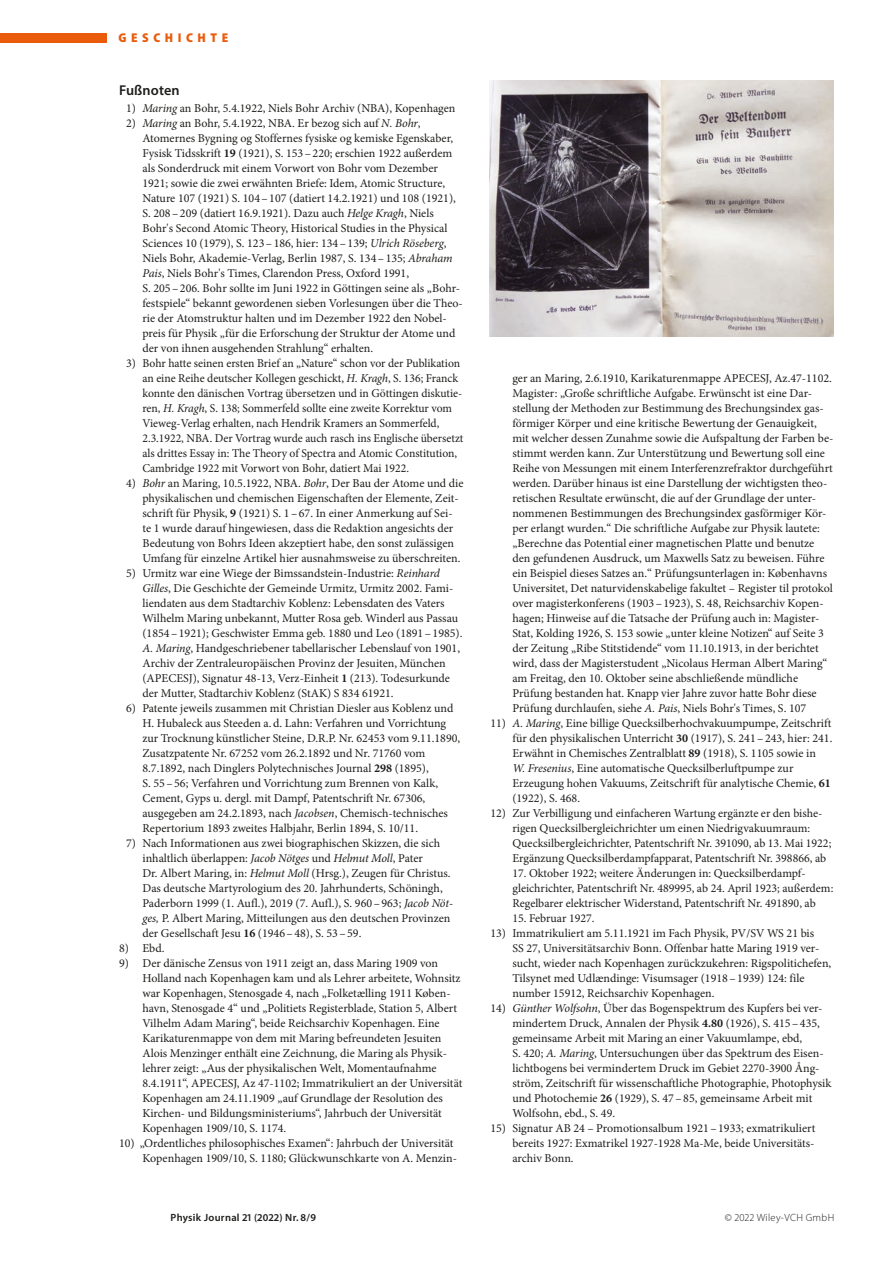
<style>
.page{position:relative;width:893px;height:1263px;background:#fff}
.page>*{position:absolute;margin:0;border:0;box-sizing:border-box;transform-origin:0 0}
.Ü3{font:600 14.25px "Myriad Pro";letter-spacing:.01em;color:#1d1d1b}
.Rubriktitel{font:900 semi-condensed 12.75px "Myriad Pro";letter-spacing:.36em;color:#ea5b0c}
.Literatur{font:12px/15px "Minion Pro";color:#1d1d1b}
.Fusszeile_PJ{font:600 10.5px "Myriad Pro";letter-spacing:.03em;color:#1d1d1b}
.Fusszeile_Verlag{font:300 10.5px "Myriad Pro";letter-spacing:.03em;color:#1d1d1b}
.s1{font-style:italic}
.s2{font-weight:700}
</style>
<div class="page">
<div style="left:0;top:33px;width:106px;height:9px;background:#ea5b0c"></div>
<img style="left:489px;top:81px;width:344px;height:255px">
<p class="Rubriktitel" style="left:118px;top:30px;width:111px">GESCHICHTE</p>
<p class="Ü3" style="left:119px;top:82px;width:62px">Fußnoten</p>
<p class="Literatur" style="left:126px;top:101px;width:331px">1) <span class="s1">Maring</span> an Bohr, 5.4.1922, Niels Bohr Archiv (NBA), Kopenhagen</p>
<p class="Literatur" style="left:142px;top:116px;width:322px;text-indent:-16px">2) <span class="s1">Maring</span> an Bohr, 5.4.1922, NBA. Er bezog sich auf <span class="s1">N. Bohr</span>, Atomernes Bygning og Stoffernes fysiske og kemiske Egenskaber, Fysisk Tidsskrift <span class="s2">19</span> (1921), S. 153–220; erschien 1922 außerdem als Sonderdruck mit einem Vorwort von Bohr vom Dezember 1921; sowie die zwei erwähnten Briefe: Idem, Atomic Structure, Nature 107 (1921) S. 104–107 (datiert 14.2.1921) und 108 (1921), S. 208–209 (datiert 16.9.1921). Dazu auch <span class="s1">Helge Kragh</span>, Niels Bohr's Second Atomic Theory, Historical Studies in the Physical Sciences 10 (1979), S. 123–186, hier: 134–139; <span class="s1">Ulrich Röseberg</span>, Niels Bohr, Akademie-Verlag, Berlin 1987, S. 134–135; <span class="s1">Abraham Pais</span>, Niels Bohr's Times, Clarendon Press, Oxford 1991,<br>S. 205–206. Bohr sollte im Juni 1922 in Göttingen seine als „Bohr&shy;festspiele“ bekannt gewordenen sieben Vorlesungen über die Theo&shy;rie der Atomstruktur halten und im Dezember 1922 den Nobel&shy;preis für Physik „für die Erforschung der Struktur der Atome und der von ihnen ausgehenden Strahlung“ erhalten.</p>
<p class="Literatur" style="left:142px;top:356px;width:322px;text-indent:-16px">3) Bohr hatte seinen ersten Brief an „Nature“ schon vor der Publikation an eine Reihe deutscher Kollegen geschickt, <span class="s1">H. Kragh</span>, S. 136; Franck konnte den dänischen Vortrag übersetzen und in Göttingen diskutie&shy;ren, <span class="s1">H. Kragh</span>, S. 138; Sommerfeld sollte eine zweite Korrektur vom Vieweg-Verlag erhalten, nach Hendrik Kramers an Sommerfeld, 2.3.1922, NBA. Der Vortrag wurde auch rasch ins Englische übersetzt als drittes Essay in: The Theory of Spectra and Atomic Constitution, Cambridge 1922 mit Vorwort von Bohr, datiert Mai 1922.</p>
<p class="Literatur" style="left:142px;top:476px;width:323px;text-indent:-16px">4) <span class="s1">Bohr</span> an Maring, 10.5.1922, NBA. <span class="s1">Bohr</span>, Der Bau der Atome und die physikalischen und chemischen Eigenschaften der Elemente, Zeit&shy;schrift für Physik, <span class="s2">9</span> (1921) S. 1–67. In einer Anmerkung auf Sei&shy;te 1 wurde darauf hingewiesen, dass die Redaktion angesichts der Bedeutung von Bohrs Ideen akzeptiert habe, den sonst zulässigen Umfang für einzelne Artikel hier ausnahmsweise zu überschreiten.</p>
<p class="Literatur" style="left:142px;top:566px;width:322px;text-indent:-16px">5) Urmitz war eine Wiege der Bimssandstein-Industrie: <span class="s1">Reinhard Gilles</span>, Die Geschichte der Gemeinde Urmitz, Urmitz 2002. Fami&shy;liendaten aus dem Stadtarchiv Koblenz: Lebensdaten des Vaters Wilhelm Maring unbekannt, Mutter Rosa geb. Winderl aus Passau (1854–1921); Geschwister Emma geb. 1880 und Leo (1891–1985).<br><span class="s1">A. Maring</span>, Handgeschriebener tabellarischer Lebenslauf von 1901, Archiv der Zentraleuropäischen Provinz der Jesuiten, München (APECESJ), Signatur 48-13, Verz-Einheit <span class="s2">1</span> (213). Todesurkunde der Mutter, Stadtarchiv Koblenz (StAK) S 834 61921.</p>
<p class="Literatur" style="left:142px;top:701px;width:319px;text-indent:-16px">6) Patente jeweils zusammen mit Christian Diesler aus Koblenz und H. Hubaleck aus Steeden a.d. Lahn: Verfahren und Vorrichtung zur Trocknung künstlicher Steine, D.R.P. Nr. 62453 vom 9.11.1890, Zusatzpatente Nr. 67252 vom 26.2.1892 und Nr. 71760 vom 8.7.1892, nach Dinglers Polytechnisches Journal <span class="s2">298</span> (1895),<br>S. 55–56; Verfahren und Vorrichtung zum Brennen von Kalk, Cement, Gyps u. dergl. mit Dampf, Patentschrift Nr. 67306, ausgegeben am 24.2.1893, nach <span class="s1">Jacobsen</span>, Chemisch-technisches Repertorium 1893 zweites Halbjahr, Berlin 1894, S. 10/11.</p>
<p class="Literatur" style="left:142px;top:836px;width:312px;text-indent:-16px">7) Nach Informationen aus zwei biographischen Skizzen, die sich inhaltlich überlappen: <span class="s1">Jacob Nötges</span> und <span class="s1">Helmut Moll</span>, Pater<br>Dr. Albert Maring, in: <span class="s1">Helmut Moll</span> (Hrsg.), Zeugen für Christus.<br>Das deutsche Martyrologium des 20. Jahrhunderts, Schöningh, Paderborn 1999 (1. Aufl.), 2019 (7. Aufl.), S. 960–963; <span class="s1">Jacob Nöt&shy;ges,</span> P. Albert Maring, Mitteilungen aus den deutschen Provinzen der Gesellschaft Jesu <span class="s2">16</span> (1946–48), S. 53–59.</p>
<p class="Literatur" style="left:119px;top:941px;width:47px">8) Ebd.</p>
<p class="Literatur" style="left:142px;top:956px;width:321px;text-indent:-23px">9) Der dänische Zensus von 1911 zeigt an, dass Maring 1909 von Holland nach Kopenhagen kam und als Lehrer arbeitete, Wohnsitz war Kopenhagen, Stenosgade 4, nach „Folketælling 1911 Køben&shy;havn, Stenosgade 4“ und „Politiets Registerblade, Station 5, Albert Vilhelm Adam Maring“, beide Reichsarchiv Kopenhagen. Eine Karikaturenmappe von dem mit Maring befreundeten Jesuiten Alois Menzinger enthält eine Zeichnung, die Maring als Physik&shy;lehrer zeigt: „Aus der physikalischen Welt, Momentaufnahme 8.4.1911“, APECESJ, Az 47-1102; Immatrikuliert an der Universität Kopenhagen am 24.11.1909 „auf Grundlage der Resolution des Kirchen- und Bildungsministeriums“, Jahrbuch der Universität Kopenhagen 1909/10, S. 1174.</p>
<p class="Literatur" style="left:119px;top:1136px;width:339px;text-align:right">10) „Ordentliches philosophisches Examen“: Jahrbuch der Universität<br>Kopenhagen 1909/10, S. 1180; Glückwunschkarte von A. Menzin-</p>
<p class="Literatur" style="left:512px;top:371px;width:322px">ger an Maring, 2.6.1910, Karikaturenmappe APECESJ, Az.47-1102.<br>Magister: „Große schriftliche Aufgabe. Erwünscht ist eine Dar&shy;stellung der Methoden zur Bestimmung des Brechungsindex gas&shy;förmiger Körper und eine kritische Bewertung der Genauigkeit, mit welcher dessen Zunahme sowie die Aufspaltung der Farben be&shy;stimmt werden kann. Zur Unterstützung und Bewertung soll eine Reihe von Messungen mit einem Interferenzrefraktor durchgeführt werden. Darüber hinaus ist eine Darstellung der wichtigsten theo&shy;retischen Resultate erwünscht, die auf der Grundlage der unter&shy;nommenen Bestimmungen des Brechungsindex gasförmiger Kör&shy;per erlangt wurden.“ Die schriftliche Aufgabe zur Physik lautete: „Berechne das Potential einer magnetischen Platte und benutze den gefundenen Ausdruck, um Maxwells Satz zu beweisen. Führe ein Beispiel dieses Satzes an.“ Prüfungsunterlagen in: Københavns Universitet, Det naturvidenskabelige fakultet – Register til protokol over magisterkonferens (1903–1923), S. 48, Reichsarchiv Kopen&shy;hagen; Hinweise auf die Tatsache der Prüfung auch in: Magister-Stat, Kolding 1926, S. 153 sowie „unter kleine Notizen“ auf Seite 3 der Zeitung „Ribe Stitstidende“ vom 11.10.1913, in der berichtet wird, dass der Magisterstudent „Nicolaus Herman Albert Maring“ am Freitag, den 10. Oktober seine abschließende mündliche Prüfung bestanden hat. Knapp vier Jahre zuvor hatte Bohr diese Prüfung durchlaufen, siehe <span class="s1">A. Pais</span>, Niels Bohr's Times, S. 107</p>
<p class="Literatur" style="left:512px;top:716px;width:321px;text-indent:-22px">11) <span class="s1">A. Maring</span>, Eine billige Quecksilberhochvakuumpumpe, Zeitschrift für den physikalischen Unterricht <span class="s2">30</span> (1917), S. 241–243, hier: 241.<br>Erwähnt in Chemisches Zentralblatt <span class="s2">89</span> (1918), S. 1105 sowie in<br><span class="s1">W. Fresenius</span>, Eine automatische Quecksilberluftpumpe zur Erzeugung hohen Vakuums, Zeitschrift für analytische Chemie, <span class="s2">61 </span>(1922), S. 468.</p>
<p class="Literatur" style="left:512px;top:806px;width:320px;text-indent:-22px">12) Zur Verbilligung und einfacheren Wartung ergänzte er den bishe&shy;rigen Quecksilbergleichrichter um einen Niedrigvakuumraum:<br>Quecksilbergleichrichter, Patentschrift Nr. 391090, ab 13. Mai 1922; Ergänzung Quecksilberdampfapparat, Patentschrift Nr. 398866, ab</p>
<p class="Literatur" style="left:512px;top:866px;width:322px">17. Oktober 1922; weitere Änderungen in: Quecksilberdampf&shy;gleichrichter, Patentschrift Nr. 489995, ab 24. April 1923; außerdem:<br>Regelbarer elektrischer Widerstand, Patentschrift Nr. 491890, ab</p>
<p class="Literatur" style="left:512px;top:911px;width:84px">15. Februar 1927.</p>
<p class="Literatur" style="left:512px;top:926px;width:320px;text-indent:-22px">13) Immatrikuliert am 5.11.1921 im Fach Physik, PV/SV WS 21 bis<br>SS 27, Universitätsarchiv Bonn. Offenbar hatte Maring 1919 ver&shy;sucht, wieder nach Kopenhagen zurückzukehren: Rigspolitichefen, Tilsynet med Udlændinge: Visumsager (1918–1939) 124: file number 15912, Reichsarchiv Kopenhagen.</p>
<p class="Literatur" style="left:512px;top:1001px;width:321px;text-indent:-22px">14) <span class="s1">Günther Wolfsohn</span>, Über das Bogenspektrum des Kupfers bei ver&shy;mindertem Druck, Annalen der Physik <span class="s2">4.80</span> (1926), S. 415–435, gemeinsame Arbeit mit Maring an einer Vakuumlampe, ebd,<br>S. 420; <span class="s1">A. Maring</span>, Untersuchungen über das Spektrum des Eisen&shy;lichtbogens bei vermindertem Druck im Gebiet 2270-3900 Ång&shy;ström, Zeitschrift für wissenschaftliche Photographie, Photophysik und Photochemie <span class="s2">26</span> (1929), S. 47–85, gemeinsame Arbeit mit Wolfsohn, ebd., S. 49.</p>
<p class="Literatur" style="left:512px;top:1121px;width:305px;text-indent:-22px">15) Signatur AB 24 – Promotionsalbum 1921–1933; exmatrikuliert bereits 1927: Exmatrikel 1927-1928 Ma-Me, beide Universitäts&shy;archiv Bonn.</p>
<p class="Fusszeile_PJ" style="left:171px;top:1211px;width:147px">Physik Journal 21 (2022) Nr. 8/9</p>
<p class="Fusszeile_Verlag" style="left:725px;top:1211px;width:111px">© 2022 Wiley-VCH GmbH</p>
</div>
